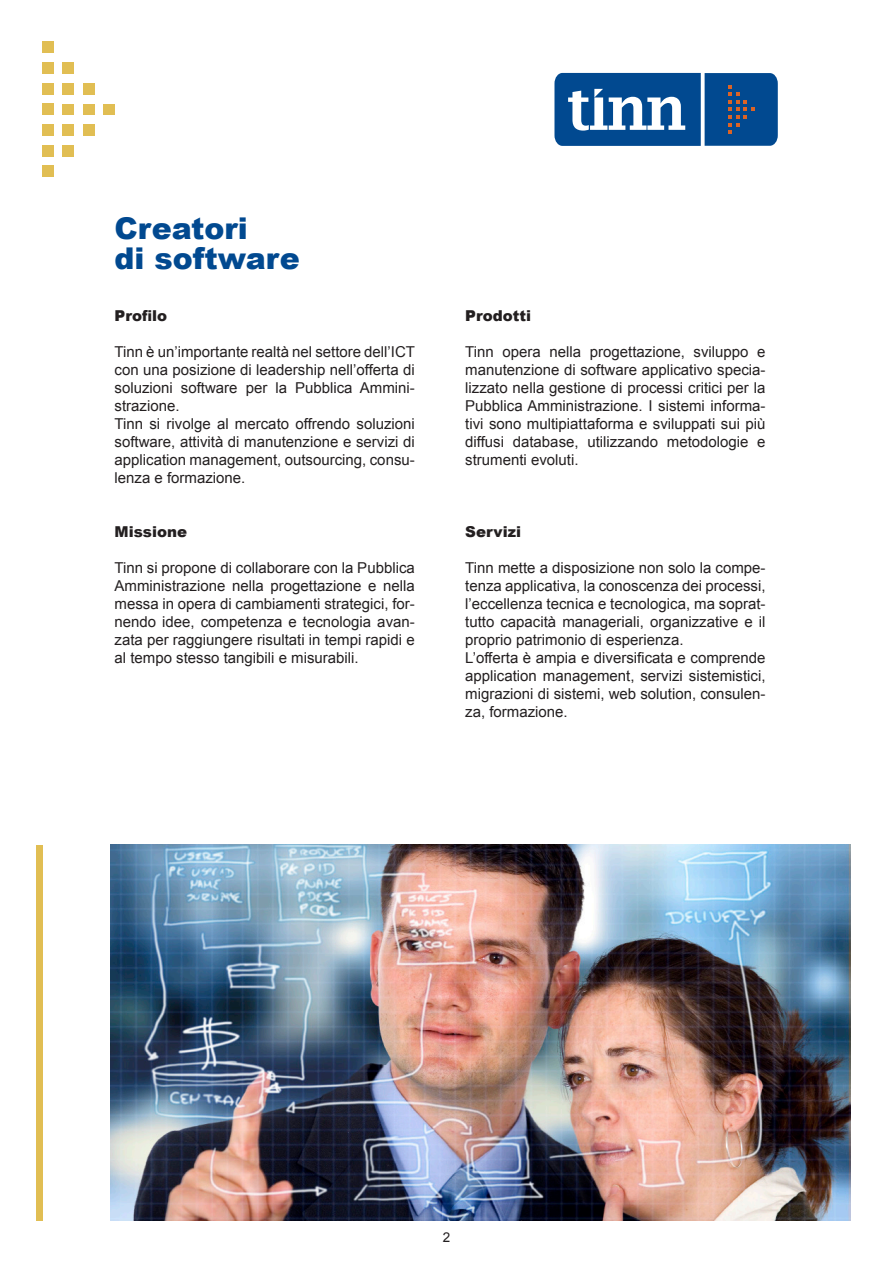
<style>
.page{position:relative;width:893px;height:1263px;background:#fff}
.page>*{position:absolute;margin:0;border:0;box-sizing:border-box;transform-origin:0 0}
.t1{font:900 30px "Arial";color:#014990}
.t2{font:15px/18px "Arial";color:#231f20;text-align:justify}
.t3{font:900 15px "Arial";color:#231f20}
.t4{font:13.5px "Arial";color:#231f20}
</style>
<div class="page">
<div style="left:36px;top:845px;width:7px;height:375px;background:#e1be53"></div>
<img style="left:110px;top:845px;width:740px;height:375px">
<svg style="left:554px;top:73px;width:224px;height:73px;background:#2e67a0"></svg>
<div style="left:63px;top:104px;width:11px;height:11px;background:#e1be53"></div>
<div style="left:83px;top:124px;width:11px;height:12px;background:#e1be53"></div>
<div style="left:83px;top:104px;width:11px;height:11px;background:#e1be53"></div>
<div style="left:83px;top:83px;width:11px;height:11px;background:#e1be53"></div>
<div style="left:63px;top:83px;width:11px;height:11px;background:#e1be53"></div>
<div style="left:103px;top:104px;width:12px;height:11px;background:#e1be53"></div>
<div style="left:63px;top:145px;width:11px;height:11px;background:#e1be53"></div>
<div style="left:63px;top:63px;width:11px;height:11px;background:#e1be53"></div>
<div style="left:42px;top:104px;width:11px;height:11px;background:#e1be53"></div>
<div style="left:43px;top:83px;width:11px;height:11px;background:#e1be53"></div>
<div style="left:42px;top:145px;width:11px;height:11px;background:#e1be53"></div>
<div style="left:42px;top:165px;width:11px;height:11px;background:#e1be53"></div>
<div style="left:42px;top:124px;width:11px;height:12px;background:#e1be53"></div>
<div style="left:43px;top:62px;width:11px;height:12px;background:#e1be53"></div>
<div style="left:43px;top:42px;width:11px;height:11px;background:#e1be53"></div>
<div style="left:62px;top:124px;width:12px;height:12px;background:#e1be53"></div>
<p class="t1" style="left:115px;top:206px;width:135px">Creatori</p>
<p class="t1" style="left:115px;top:236px;width:187px">di software</p>
<p class="t3" style="left:115px;top:304px;width:54px">Profilo</p>
<p class="t2" style="left:115px;top:343px;width:302px">Tinn è un’importante realtà nel settore dell’ICT con una posizione di leadership nell’offerta di soluzioni software per la Pubblica Ammini&shy;strazione.</p>
<p class="t2" style="left:115px;top:415px;width:302px">Tinn si rivolge al mercato offrendo soluzioni software, attività di manutenzione e servizi di application management, outsourcing, consu&shy;lenza e formazione.</p>
<p class="t3" style="left:115px;top:520px;width:74px">Missione</p>
<p class="t2" style="left:115px;top:559px;width:302px">Tinn si propone di collaborare con la Pubblica Amministrazione nella progettazione e nella messa in opera di cambiamenti strategici, for&shy;nendo idee, competenza e tecnologia avan&shy;zata per raggiungere risultati in tempi rapidi e al tempo stesso tangibili e misurabili.</p>
<p class="t3" style="left:465px;top:304px;width:68px">Prodotti</p>
<p class="t2" style="left:465px;top:343px;width:302px">Tinn opera nella progettazione, sviluppo e manutenzione di software applicativo specia&shy;lizzato nella gestione di processi critici per la Pubblica Amministrazione. I sistemi informa&shy;tivi sono multipiattaforma e sviluppati sui più diffusi database, utilizzando metodologie e strumenti evoluti.</p>
<p class="t3" style="left:465px;top:520px;width:57px">Servizi</p>
<p class="t2" style="left:465px;top:559px;width:302px">Tinn mette a disposizione non solo la compe&shy;tenza applicativa, la conoscenza dei processi, l’eccellenza tecnica e tecnologica, ma soprat&shy;tutto capacità manageriali, organizzative e il proprio patrimonio di esperienza.</p>
<p class="t2" style="left:465px;top:649px;width:302px">L’offerta è ampia e diversificata e comprende application management, servizi sistemistici, migrazioni di sistemi, web solution, consulen&shy;za, formazione.</p>
<p class="t4" style="left:443px;top:1228px;width:9px">2</p>
</div>
